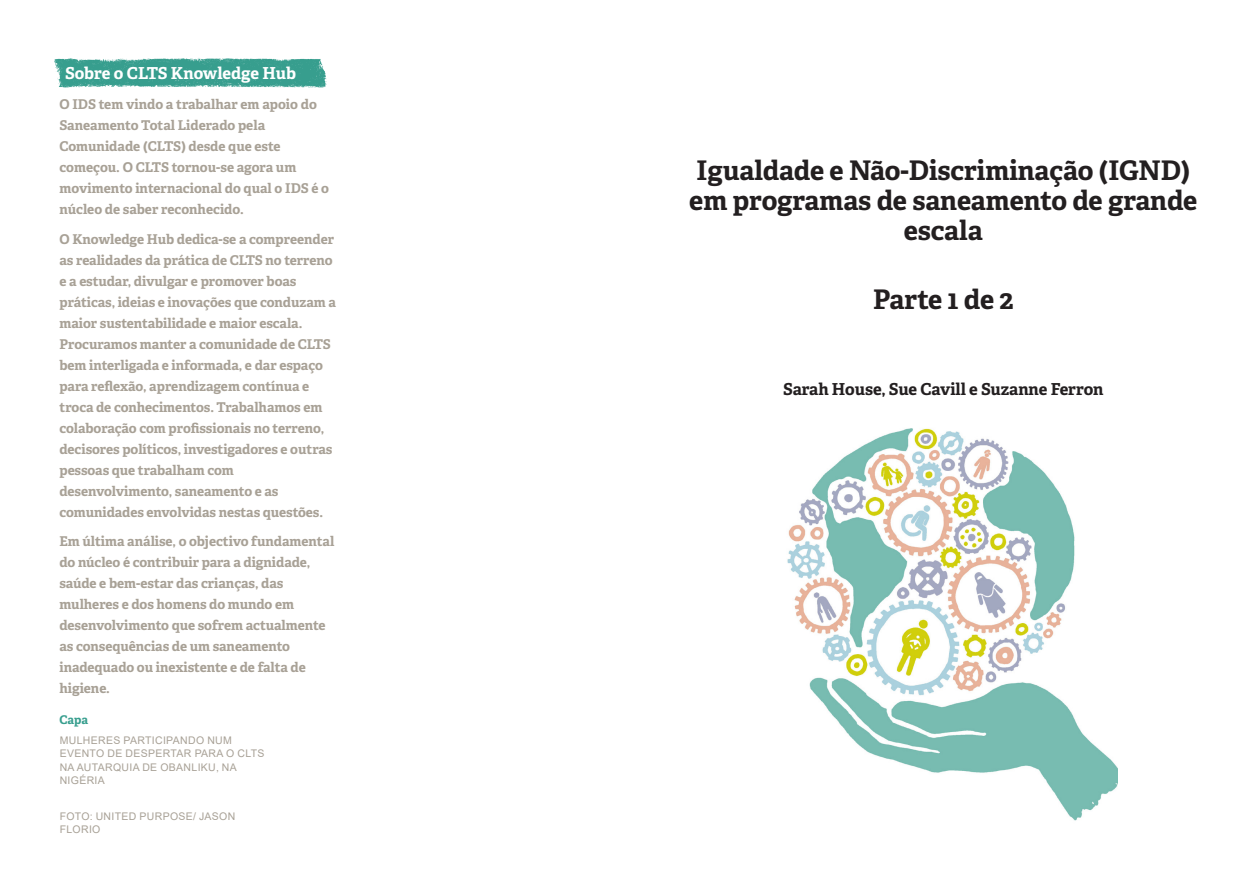
<style>
.page{position:relative;width:1259px;height:893px;background:#fff}
.page>*{position:absolute;margin:0;border:0;box-sizing:border-box;transform-origin:0 0}
.Issue_title{font:700 27px/30px "Adelle Basic";letter-spacing:-.005em;color:#231f20;text-align:center}
.t1{font:700 16.5px "Adelle Basic";letter-spacing:-.005em;color:#231f20}
.Wording_on_strips{font:700 16.5px "Adelle Basic";letter-spacing:-.005em;color:#fff}
.Inside_info_main{font:700 13.5px/21px "Adelle Basic";letter-spacing:-.005em;color:#a8a196}
.Cover_pic_subhead{font:700 12px "Adelle Basic";color:#379e8e}
.Photo_credit_after_c{font:10.5px/13.5px "Arial";letter-spacing:.03em;color:#a8a196}
</style>
<div class="page">
<img style="left:54px;top:58px;width:273px;height:30px">
<img style="left:787px;top:428px;width:330px;height:393px">
<p class="Wording_on_strips" style="left:65px;top:63px;width:233px">Sobre o CLTS Knowledge Hub</p>
<p class="Inside_info_main" style="left:59px;top:94px;width:271px">O IDS tem vindo a trabalhar em apoio do Saneamento Total Liderado pela Comunidade (CLTS) desde que este começou. O CLTS tornou-se agora um movimento internacional do qual o IDS é o núcleo de saber reconhecido.</p>
<p class="Inside_info_main" style="left:59px;top:228px;width:278px">O Knowledge Hub dedica-se a compreender as realidades da prática de CLTS no terreno e a estudar, divulgar e promover boas práticas, ideias e inovações que conduzam a maior sustentabilidade e maior escala.<br>Procuramos manter a comunidade de CLTS bem interligada e informada, e dar espaço para reflexão, aprendizagem contínua e troca de conhecimentos. Trabalhamos em colaboração com profissionais no terreno, decisores políticos, investigadores e outras pessoas que trabalham com desenvolvimento, saneamento e as comunidades envolvidas nestas questões.</p>
<p class="Inside_info_main" style="left:59px;top:531px;width:276px">Em última análise, o objectivo fundamental do núcleo é contribuir para a dignidade, saúde e bem-estar das crianças, das mulheres e dos homens do mundo em desenvolvimento que sofrem actualmente as consequências de um saneamento inadequado ou inexistente e de falta de higiene.</p>
<p class="Cover_pic_subhead" style="left:60px;top:712px;width:30px">Capa</p>
<p class="Photo_credit_after_c" style="left:60px;top:733px;width:206px">MULHERES PARTICIPANDO NUM<br>EVENTO DE DESPERTAR PARA O CLTS<br>NA AUTARQUIA DE OBANLIKU, NA<br>NIGÉRIA</p>
<p class="Photo_credit_after_c" style="left:60px;top:809px;width:177px">FOTO: UNITED PURPOSE/ JASON<br>FLORIO</p>
<p class="Issue_title" style="left:689px;top:156px;width:510px">Igualdade e Não-Discriminação (IGND) em programas de saneamento de grande escala</p>
<p class="Issue_title" style="left:873px;top:284px;width:142px">Parte 1 de 2</p>
<p class="t1" style="left:783px;top:379px;width:322px">Sarah House, Sue Cavill e Suzanne Ferron</p>
</div>
